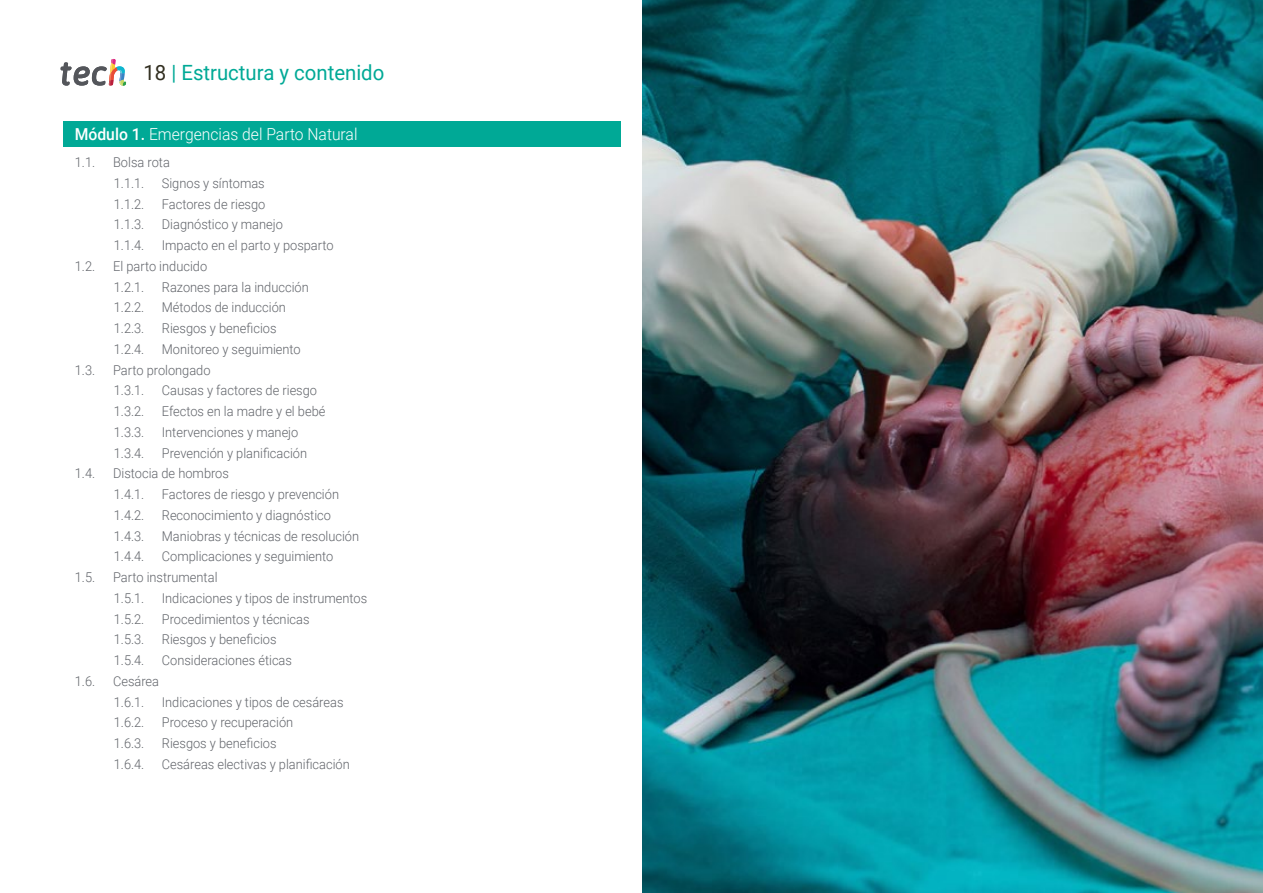
<style>
.page{position:relative;width:1263px;height:893px;background:#fff}
.page>*{position:absolute;margin:0;border:0;box-sizing:border-box;transform-origin:0 0}
.t1{font:21px "Roboto";color:#00a996}
.t2{font:300 16.5px "Roboto";color:#fff;scale:.95 1}
.t3{font:300 13.5px/20.7px "Roboto";color:#61646a;scale:.95 1}
.s1{color:#312e20}
.s2{font-weight:500}
</style>
<div class="page">
<img style="left:642px;top:0;width:621px;height:893px">
<div style="left:64px;top:121px;width:557px;height:25px;background:#00a996"></div>
<svg style="left:61px;top:59px;width:65px;height:27px"></svg>
<h1 class="t1" style="left:144px;top:57px;width:242px"><span class="s1">18</span> | Estructura y contenido</h1>
<p class="t2" style="left:75px;top:123px;width:299px"><span class="s2">Módulo 1.</span> Emergencias del Parto Natural</p>
<p class="t3" style="left:75px;top:151px;width:23px">1.1.</p>
<p class="t3" style="left:113px;top:151px;width:61px">Bolsa rota<br>1.1.1.</p>
<p class="t3" style="left:162px;top:172px;width:110px">Signos y síntomas</p>
<p class="t3" style="left:114px;top:193px;width:34px">1.1.2.</p>
<p class="t3" style="left:162px;top:193px;width:111px">Factores de riesgo</p>
<p class="t3" style="left:114px;top:214px;width:34px">1.1.3.</p>
<p class="t3" style="left:162px;top:214px;width:129px">Diagnóstico y manejo</p>
<p class="t3" style="left:114px;top:234px;width:34px">1.1.4.</p>
<p class="t3" style="left:162px;top:234px;width:182px">Impacto en el parto y posparto</p>
<p class="t3" style="left:75px;top:255px;width:23px">1.2.</p>
<p class="t3" style="left:113px;top:255px;width:101px">El parto inducido<br>1.2.1.</p>
<p class="t3" style="left:162px;top:276px;width:156px">Razones para la inducción</p>
<p class="t3" style="left:114px;top:297px;width:34px">1.2.2.</p>
<p class="t3" style="left:162px;top:297px;width:132px">Métodos de inducción</p>
<p class="t3" style="left:114px;top:317px;width:34px">1.2.3.</p>
<p class="t3" style="left:162px;top:317px;width:122px">Riesgos y beneficios</p>
<p class="t3" style="left:114px;top:338px;width:34px">1.2.4.</p>
<p class="t3" style="left:162px;top:338px;width:148px">Monitoreo y seguimiento</p>
<p class="t3" style="left:75px;top:359px;width:23px">1.3.</p>
<p class="t3" style="left:113px;top:359px;width:104px">Parto prolongado<br>1.3.1.</p>
<p class="t3" style="left:162px;top:380px;width:165px">Causas y factores de riesgo</p>
<p class="t3" style="left:114px;top:400px;width:34px">1.3.2.</p>
<p class="t3" style="left:162px;top:400px;width:174px">Efectos en la madre y el bebé</p>
<p class="t3" style="left:114px;top:421px;width:34px">1.3.3.</p>
<p class="t3" style="left:162px;top:421px;width:145px">Intervenciones y manejo</p>
<p class="t3" style="left:114px;top:442px;width:34px">1.3.4.</p>
<p class="t3" style="left:162px;top:442px;width:154px">Prevención y planificación</p>
<p class="t3" style="left:75px;top:463px;width:23px">1.4.</p>
<p class="t3" style="left:113px;top:463px;width:123px">Distocia de hombros<br>1.4.1.</p>
<p class="t3" style="left:162px;top:483px;width:188px">Factores de riesgo y prevención</p>
<p class="t3" style="left:114px;top:504px;width:34px">1.4.2.</p>
<p class="t3" style="left:162px;top:504px;width:180px">Reconocimiento y diagnóstico</p>
<p class="t3" style="left:114px;top:525px;width:34px">1.4.3.</p>
<p class="t3" style="left:162px;top:525px;width:209px">Maniobras y técnicas de resolución</p>
<p class="t3" style="left:114px;top:546px;width:34px">1.4.4.</p>
<p class="t3" style="left:162px;top:546px;width:182px">Complicaciones y seguimiento</p>
<p class="t3" style="left:75px;top:566px;width:23px">1.5.</p>
<p class="t3" style="left:113px;top:566px;width:111px">Parto instrumental<br>1.5.1.</p>
<p class="t3" style="left:162px;top:587px;width:218px">Indicaciones y tipos de instrumentos</p>
<p class="t3" style="left:114px;top:608px;width:34px">1.5.2.</p>
<p class="t3" style="left:162px;top:608px;width:157px">Procedimientos y técnicas</p>
<p class="t3" style="left:114px;top:629px;width:34px">1.5.3.</p>
<p class="t3" style="left:162px;top:629px;width:122px">Riesgos y beneficios</p>
<p class="t3" style="left:114px;top:649px;width:34px">1.5.4.</p>
<p class="t3" style="left:162px;top:649px;width:138px">Consideraciones éticas</p>
<p class="t3" style="left:75px;top:670px;width:23px">1.6.</p>
<p class="t3" style="left:113px;top:670px;width:50px">Cesárea<br>1.6.1.</p>
<p class="t3" style="left:162px;top:691px;width:193px">Indicaciones y tipos de cesáreas</p>
<p class="t3" style="left:114px;top:712px;width:34px">1.6.2.</p>
<p class="t3" style="left:162px;top:712px;width:140px">Proceso y recuperación</p>
<p class="t3" style="left:114px;top:732px;width:34px">1.6.3.</p>
<p class="t3" style="left:162px;top:732px;width:122px">Riesgos y beneficios</p>
<p class="t3" style="left:114px;top:753px;width:34px">1.6.4.</p>
<p class="t3" style="left:162px;top:753px;width:199px">Cesáreas electivas y planificación</p>
</div>
